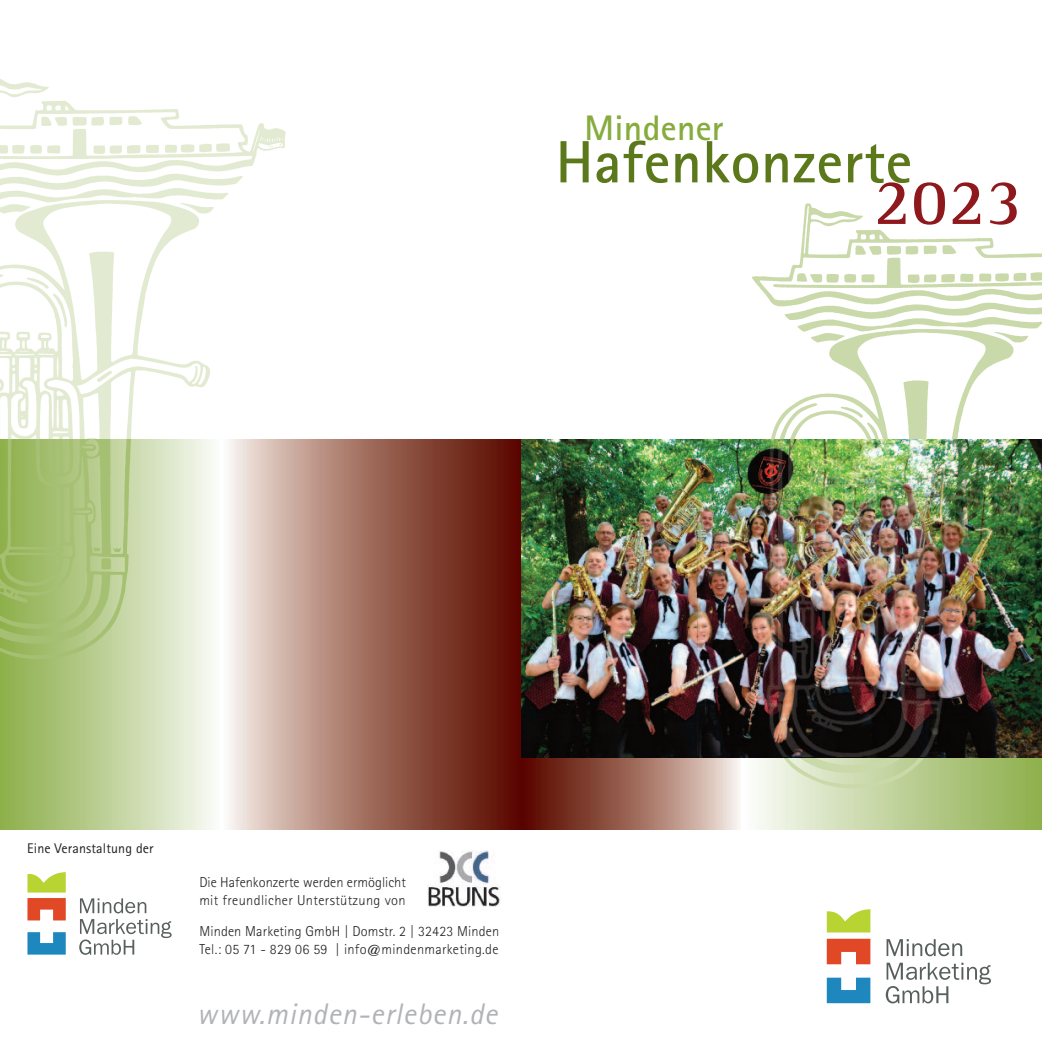
<style>
.page{position:relative;width:1042px;height:1042px;background:#fff}
.page>*{position:absolute;margin:0;border:0;box-sizing:border-box;transform-origin:0 0}
.t1{font:700 65.98px "Rotis Semi Serif";color:#8e181b}
.t2{font:700 59.68px "Rotis Sans Serif";letter-spacing:.01em;color:#5b791a}
.t3{font:700 35.52px "Rotis Sans Serif";letter-spacing:.01em;color:#87ac3e}
.t4{font:italic 29.75px "Rotis Sans Serif";letter-spacing:.03em;color:#b2b3b7}
.t5{font:300 14.35px/17.5px "Rotis Sans Serif";letter-spacing:.01em;color:#231f20}
.t6{font:14px "Rotis Sans Serif";letter-spacing:.01em;color:#231f20}
</style>
<div class="page">
<img style="left:0;top:79px;width:286px;height:360px">
<svg style="left:229px;top:439px;width:292px;height:390px"></svg>
<img style="left:427px;top:851px;width:73px;height:55px">
<svg style="left:80px;top:898px;width:66px;height:15px"></svg>
<svg style="left:79px;top:919px;width:93px;height:36px"></svg>
<svg style="left:27px;top:872px;width:39px;height:20px"></svg>
<svg style="left:27px;top:898px;width:39px;height:22px"></svg>
<svg style="left:27px;top:932px;width:39px;height:22px"></svg>
<div style="left:521px;top:670px;width:219px;height:159px;background:linear-gradient(to right,#510000,#efe2d7)"></div>
<div style="left:744px;top:670px;width:298px;height:159px;background:linear-gradient(to right,#fafbf7,#8cae49)"></div>
<div style="left:0;top:439px;width:219px;height:390px;background:linear-gradient(to right,#8bad47,#f7f9f4)"></div>
<img style="left:697px;top:203px;width:345px;height:614px">
<img style="left:0;top:439px;width:312px;height:249px">
<img style="left:521px;top:439px;width:521px;height:318px">
<svg style="left:886px;top:939px;width:76px;height:17px"></svg>
<svg style="left:886px;top:962px;width:105px;height:41px"></svg>
<svg style="left:827px;top:909px;width:43px;height:23px"></svg>
<svg style="left:827px;top:939px;width:43px;height:25px"></svg>
<svg style="left:827px;top:977px;width:43px;height:26px"></svg>
<img style="left:697px;top:439px;width:345px;height:317px">
<h3 class="t3" style="left:584px;top:116px;width:141px">Mindener</h3>
<h2 class="t2" style="left:556px;top:141px;width:358px">Hafenkonzerte</h2>
<h1 class="t1" style="left:874px;top:179px;width:150px">2023</h1>
<p class="t6" style="left:27px;top:843px;width:128px">Eine Veranstaltung der</p>
<p class="t5" style="left:199px;top:875px;width:208px">Die Hafenkonzerte werden ermöglicht mit freundlicher Unterstützung von</p>
<p class="t5" style="left:199px;top:924px;width:301px">Minden Marketing GmbH | Domstr. 2 | 32423 Minden<br>Tel.: 05 71 - 829 06 59 | info@mindenmarketing.de</p>
<h3 class="t4" style="left:197px;top:1003px;width:302px">www.minden-erleben.de</h3>
</div>
